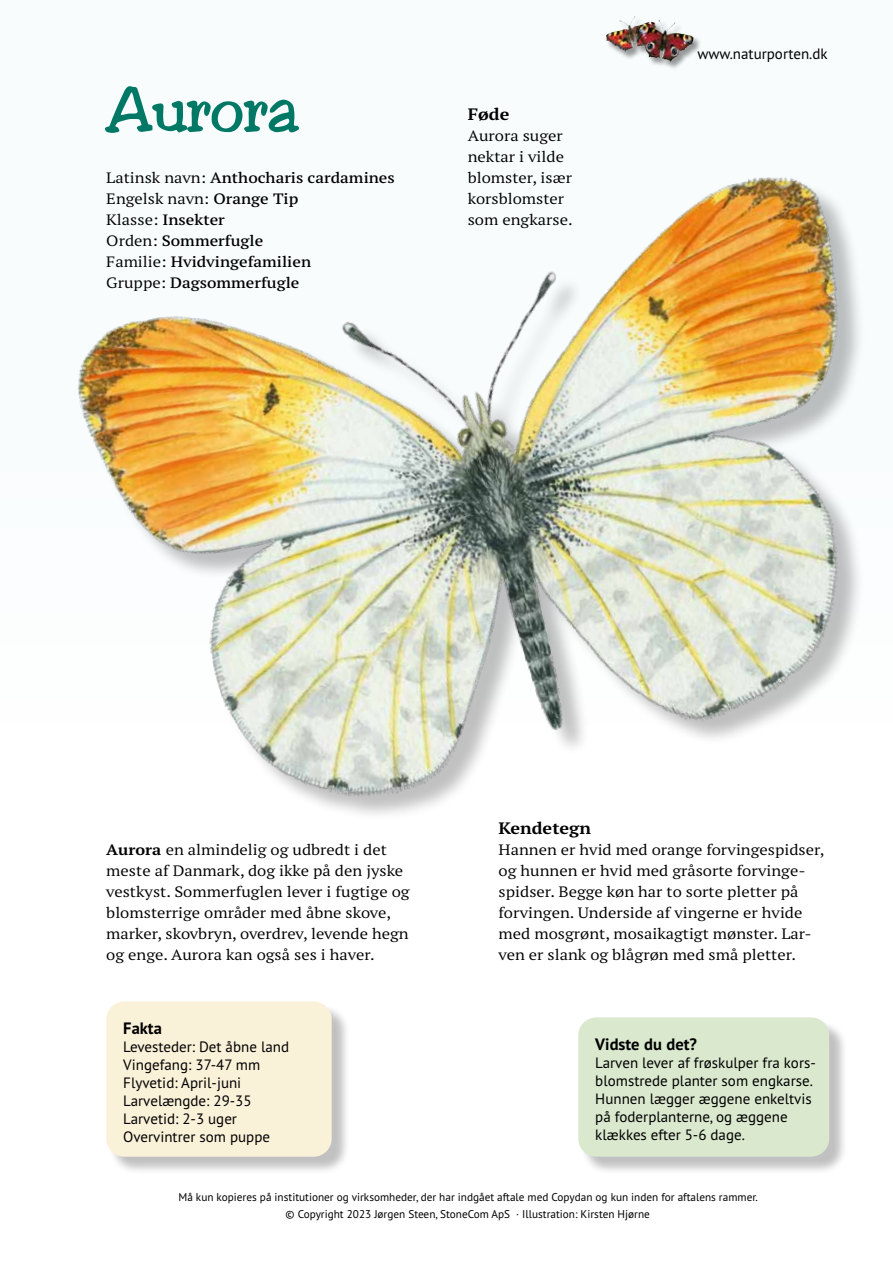
<style>
.page{position:relative;width:893px;height:1263px;background:#fff}
.page>*{position:absolute;margin:0;border:0;box-sizing:border-box;transform-origin:0 0}
.t1{font:60px "Toledo";color:#007866}
.t2{font:700 16.5px "PT Sans Pro";color:#000}
.t3{font:700 expanded 16.5px "PT Serif Pro";color:#000}
.t4{font:expanded 15px/21px "PT Serif Pro";color:#000}
.t5{font:15px/18px "PT Sans Pro";color:#000}
.t6{font:600 expanded 15px/21px "PT Serif Pro";color:#000}
.t7{font:11.25px/16.5px "PT Sans Pro";color:#000;text-align:center}
.s1{font-weight:400}
.s2{font-weight:700}
</style>
<div class="page">
<div style="left:606px;top:16px;width:96px;height:54px;background:#000;opacity:.4"></div>
<img style="left:606px;top:16px;width:58px;height:42px">
<div style="left:109px;top:1004px;width:241px;height:171px;background:#000;opacity:.25"></div>
<div style="left:106px;top:1001px;width:226px;height:156px;background:#faf1d9;border-radius:18px"></div>
<div style="left:581px;top:1020px;width:267px;height:155px;background:#000;opacity:.25"></div>
<div style="left:578px;top:1017px;width:251px;height:140px;background:#dae8ce;border-radius:18px"></div>
<img style="left:77px;top:177px;width:785px;height:638px">
<h1 class="t1" style="left:106px;top:72px;width:194px">Aurora</h1>
<p class="t6" style="left:106px;top:166px;width:290px"><span class="s1">Latinsk navn:</span> Anthocharis cardamines<br><span class="s1">Engelsk navn:</span> Orange Tip<br><span class="s1">Klasse:</span> Insekter<br><span class="s1">Orden:</span> Sommerfugle<br><span class="s1">Familie:</span> Hvidvingefamilien<br><span class="s1">Gruppe:</span> Dagsommerfugle</p>
<p class="t3" style="left:468px;top:103px;width:43px">Føde</p>
<p class="t4" style="left:468px;top:124px;width:106px">Aurora suger nektar i vilde blomster, især korsblomster som engkarse.</p>
<p class="t5" style="left:698px;top:44px;width:132px">www.naturporten.dk</p>
<p class="t4" style="left:106px;top:838px;width:305px"><span class="s2">Aurora</span> en almindelig og udbredt i det meste af Danmark, dog ikke på den jyske vestkyst. Sommerfuglen lever i fugtige og blomsterrige områder med åbne skove, marker, skovbryn, overdrev, levende hegn og enge. Aurora kan også ses i haver.</p>
<p class="t3" style="left:499px;top:817px;width:94px">Kendetegn</p>
<p class="t4" style="left:499px;top:838px;width:327px">Hannen er hvid med orange forvingespidser, og hunnen er hvid med gråsorte forvinge&shy;spidser. Begge køn har to sorte pletter på forvingen. Underside af vingerne er hvide med mosgrønt, mosaikagtigt mønster. Lar&shy;ven er slank og blågrøn med små pletter.</p>
<p class="t2" style="left:123px;top:1017px;width:40px">Fakta</p>
<p class="t5" style="left:123px;top:1037px;width:167px">Levesteder: Det åbne land<br>Vingefang: 37-47 mm<br>Flyvetid: April-juni<br>Larvelængde: 29-35<br>Larvetid: 2-3 uger<br>Overvintrer som puppe</p>
<p class="t2" style="left:595px;top:1033px;width:103px">Vidste du det?</p>
<p class="t5" style="left:595px;top:1053px;width:222px">Larven lever af frøskulper fra kors&shy;blomstrede planter som engkarse.<br>Hunnen lægger æggene enkeltvis på foderplanterne, og æggene klækkes efter 5-6 dage.</p>
<p class="t7" style="left:178px;top:1189px;width:581px">Må kun kopieres på institutioner og virksomheder, der har indgået aftale med Copydan og kun inden for aftalens rammer. © Copyright 2023 Jørgen Steen, StoneCom ApS · Illustration: Kirsten Hjørne</p>
</div>
